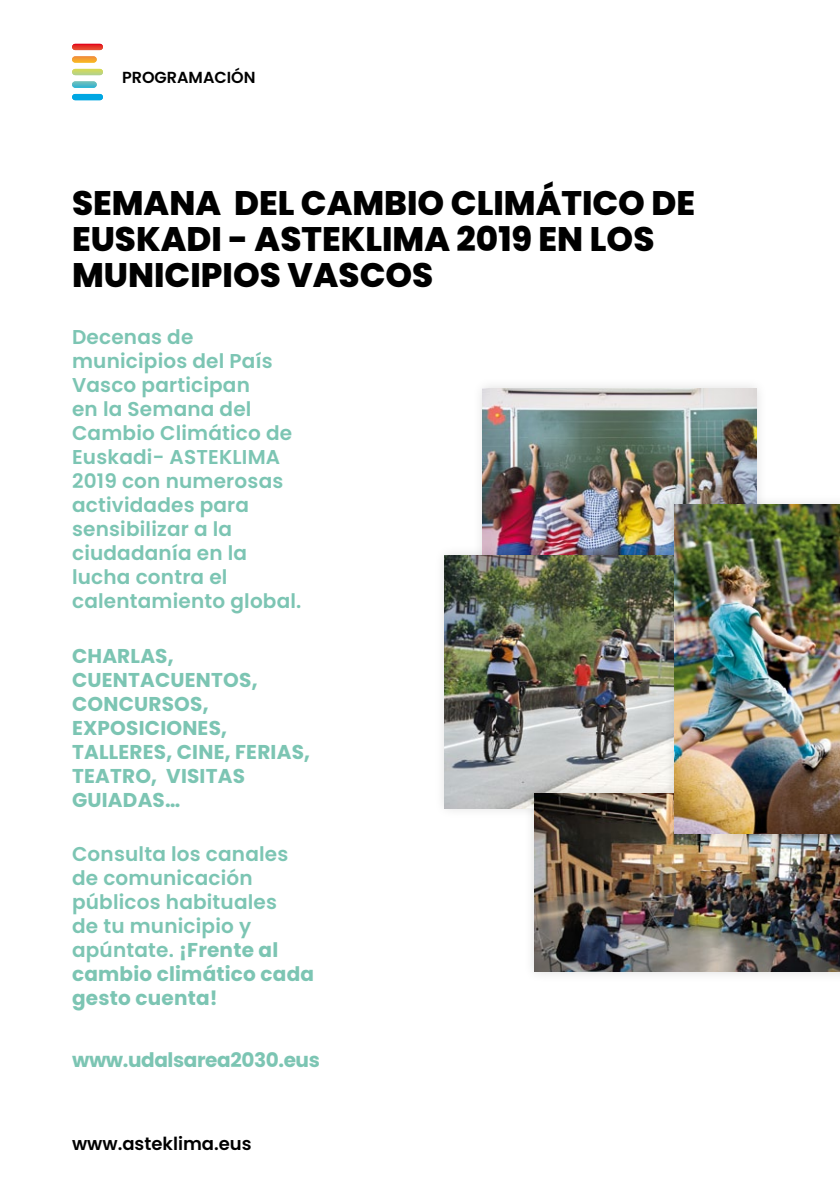
<style>
.page{position:relative;width:840px;height:1191px;background:#fff}
.page>*{position:absolute;margin:0;border:0;box-sizing:border-box;transform-origin:0 0}
.t1{font:800 34px/36px "Poppins";color:#000}
.t2{font:600 20px/24px "Poppins";letter-spacing:.01em;color:#7cc5b3}
.t3{font:700 20px/24px "Poppins";letter-spacing:.01em;color:#7cc5b3}
.t4{font:700 20px "Poppins";letter-spacing:-.02em;color:#7cc5b3}
.t5{font:600 18px "Poppins";color:#000}
.t6{font:600 16px "Poppins";color:#000}
.s1{font-weight:700}
</style>
<div class="page">
<div style="left:471px;top:377px;width:296px;height:198px;background:#fafafa"></div>
<img style="left:482px;top:388px;width:274px;height:156px">
<svg style="left:72px;top:44px;width:31px;height:56px"></svg>
<div style="left:433px;top:544px;width:254px;height:275px;background:#000;opacity:.13"></div>
<img style="left:444px;top:555px;width:219px;height:253px">
<div style="left:522px;top:782px;width:317px;height:201px;background:#000;opacity:.13"></div>
<img style="left:533px;top:793px;width:306px;height:179px">
<div style="left:663px;top:493px;width:176px;height:352px;background:#000;opacity:.13"></div>
<img style="left:674px;top:504px;width:165px;height:329px">
<p class="t6" style="left:122px;top:68px;width:135px">PROGRAMACIÓN</p>
<h1 class="t1" style="left:72px;top:185px;width:282px">SEMANA DEL CAMB</h1>
<h1 class="t1" style="left:407px;top:185px;width:123px">IO CLIMÁT</h1>
<h1 class="t1" style="left:581px;top:185px;width:115px">ICO DE</h1>
<h1 class="t1" style="left:72px;top:221px;width:90px">EUSKAD</h1>
<h1 class="t1" style="left:72px;top:221px;width:583px;text-indent:139px">I - ASTEKLIMA 2019 EN LOS<br>MUNICIPIOS VASCOS</h1>
<p class="t2" style="left:72px;top:325px;width:231px">Decenas de municipios del País<br>Vasco participan<br>en la Semana del<br>Cambio Climático de<br>Euskadi- ASTEKLIMA<br>2019 con numerosas actividades para sensibilizar a la ciudadanía en la lucha contra el calentamiento global.</p>
<p class="t3" style="left:72px;top:643px;width:239px">CHARLAS,<br>CUENTACUENTOS,<br>CONCURSOS,<br>EXPOSICIONES,<br>TALLERES, CINE, FERIAS,<br>TEATRO, VISITAS<br>GUIADAS…</p>
<p class="t2" style="left:72px;top:842px;width:243px">Consulta los canales de comunicación públicos habituales<br>de tu municipio y apúntate. <span class="s1">¡Frente al cambio climático cada gesto cuenta!</span></p>
<p class="t4" style="left:72px;top:1048px;width:249px">www.udalsarea2030.eus</p>
<p class="t5" style="left:72px;top:1133px;width:181px">www.asteklima.eus</p>
</div>
